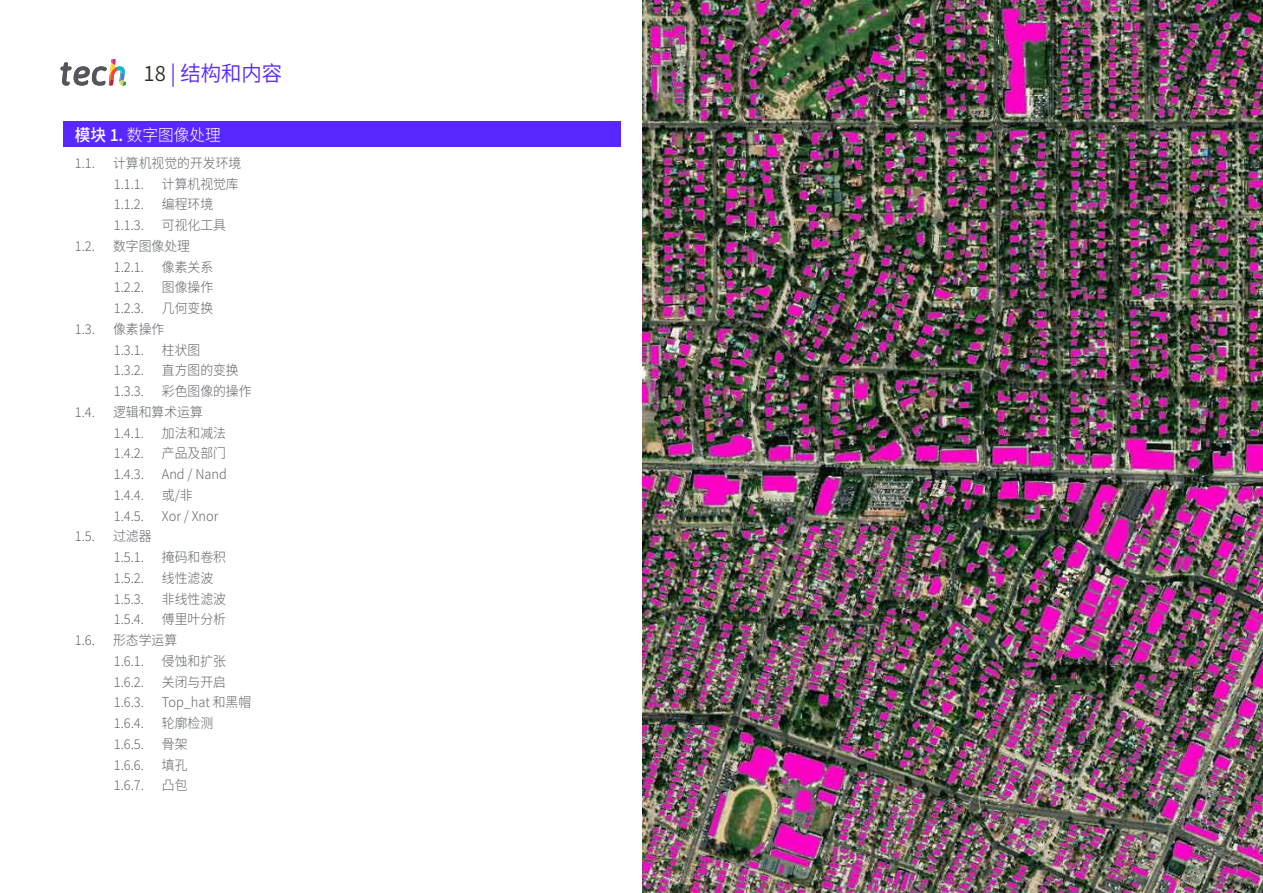
<style>
.page{position:relative;width:1263px;height:893px;background:#fff}
.page>*{position:absolute;margin:0;border:0;box-sizing:border-box;transform-origin:0 0}
.t1{font:21px "Source Han Sans CN";color:#5927ff}
.t2{font:300 16.5px "Source Han Sans CN";color:#fff;scale:.95 1}
.t3{font:300 13.5px/20.7px "Source Han Sans CN";color:#61646a;scale:.95 1}
.s1{color:#312e20}
.s2{font-weight:500}
</style>
<div class="page">
<img style="left:642px;top:0;width:621px;height:893px">
<div style="left:64px;top:121px;width:557px;height:26px;background:#5927ff"></div>
<svg style="left:61px;top:59px;width:65px;height:27px"></svg>
<h1 class="t1" style="left:144px;top:61px;width:140px"><span class="s1">18</span> | 结构和内容</h1>
<p class="t2" style="left:75px;top:125px;width:155px"><span class="s2">模块 1.</span> 数字图像处理</p>
<p class="t3" style="left:75px;top:153px;width:23px">1.1.</p>
<p class="t3" style="left:113px;top:153px;width:136px">计算机视觉的开发环境<br>1.1.1.</p>
<p class="t3" style="left:162px;top:174px;width:83px">计算机视觉库</p>
<p class="t3" style="left:114px;top:194px;width:33px">1.1.2.</p>
<p class="t3" style="left:162px;top:194px;width:55px">编程环境</p>
<p class="t3" style="left:114px;top:215px;width:33px">1.1.3.</p>
<p class="t3" style="left:162px;top:215px;width:69px">可视化工具</p>
<p class="t3" style="left:75px;top:236px;width:23px">1.2.</p>
<p class="t3" style="left:113px;top:236px;width:82px">数字图像处理<br>1.2.1.</p>
<p class="t3" style="left:162px;top:257px;width:55px">像素关系</p>
<p class="t3" style="left:114px;top:277px;width:33px">1.2.2.</p>
<p class="t3" style="left:162px;top:277px;width:55px">图像操作</p>
<p class="t3" style="left:114px;top:298px;width:33px">1.2.3.</p>
<p class="t3" style="left:162px;top:298px;width:55px">几何变换</p>
<p class="t3" style="left:75px;top:319px;width:23px">1.3.</p>
<p class="t3" style="left:113px;top:319px;width:55px">像素操作<br>1.3.1.</p>
<p class="t3" style="left:162px;top:340px;width:42px">柱状图</p>
<p class="t3" style="left:114px;top:360px;width:33px">1.3.2.</p>
<p class="t3" style="left:162px;top:360px;width:83px">直方图的变换</p>
<p class="t3" style="left:114px;top:381px;width:33px">1.3.3.</p>
<p class="t3" style="left:162px;top:381px;width:96px">彩色图像的操作</p>
<p class="t3" style="left:75px;top:402px;width:23px">1.4.</p>
<p class="t3" style="left:113px;top:402px;width:96px">逻辑和算术运算<br>1.4.1.</p>
<p class="t3" style="left:162px;top:423px;width:69px">加法和减法</p>
<p class="t3" style="left:114px;top:443px;width:33px">1.4.2.</p>
<p class="t3" style="left:162px;top:443px;width:69px">产品及部门</p>
<p class="t3" style="left:114px;top:464px;width:33px">1.4.3.</p>
<p class="t3" style="left:162px;top:464px;width:70px">And / Nand</p>
<p class="t3" style="left:114px;top:485px;width:33px">1.4.4.</p>
<p class="t3" style="left:162px;top:485px;width:34px">或/非</p>
<p class="t3" style="left:114px;top:506px;width:33px">1.4.5.</p>
<p class="t3" style="left:162px;top:506px;width:61px">Xor / Xnor</p>
<p class="t3" style="left:75px;top:526px;width:23px">1.5.</p>
<p class="t3" style="left:113px;top:526px;width:42px">过滤器<br>1.5.1.</p>
<p class="t3" style="left:162px;top:547px;width:69px">掩码和卷积</p>
<p class="t3" style="left:114px;top:568px;width:33px">1.5.2.</p>
<p class="t3" style="left:162px;top:568px;width:55px">线性滤波</p>
<p class="t3" style="left:114px;top:589px;width:33px">1.5.3.</p>
<p class="t3" style="left:162px;top:589px;width:69px">非线性滤波</p>
<p class="t3" style="left:114px;top:609px;width:33px">1.5.4.</p>
<p class="t3" style="left:162px;top:609px;width:69px">傅里叶分析</p>
<p class="t3" style="left:75px;top:630px;width:23px">1.6.</p>
<p class="t3" style="left:113px;top:630px;width:69px">形态学运算<br>1.6.1.</p>
<p class="t3" style="left:162px;top:651px;width:69px">侵蚀和扩张</p>
<p class="t3" style="left:114px;top:672px;width:33px">1.6.2.</p>
<p class="t3" style="left:162px;top:672px;width:69px">关闭与开启</p>
<p class="t3" style="left:114px;top:692px;width:33px">1.6.3.</p>
<p class="t3" style="left:162px;top:692px;width:96px">Top_hat 和黑帽</p>
<p class="t3" style="left:114px;top:713px;width:33px">1.6.4.</p>
<p class="t3" style="left:162px;top:713px;width:55px">轮廓检测</p>
<p class="t3" style="left:114px;top:734px;width:33px">1.6.5.</p>
<p class="t3" style="left:162px;top:734px;width:28px">骨架</p>
<p class="t3" style="left:114px;top:755px;width:33px">1.6.6.</p>
<p class="t3" style="left:162px;top:755px;width:28px">填孔</p>
<p class="t3" style="left:114px;top:775px;width:33px">1.6.7.</p>
<p class="t3" style="left:162px;top:775px;width:28px">凸包</p>
</div>
